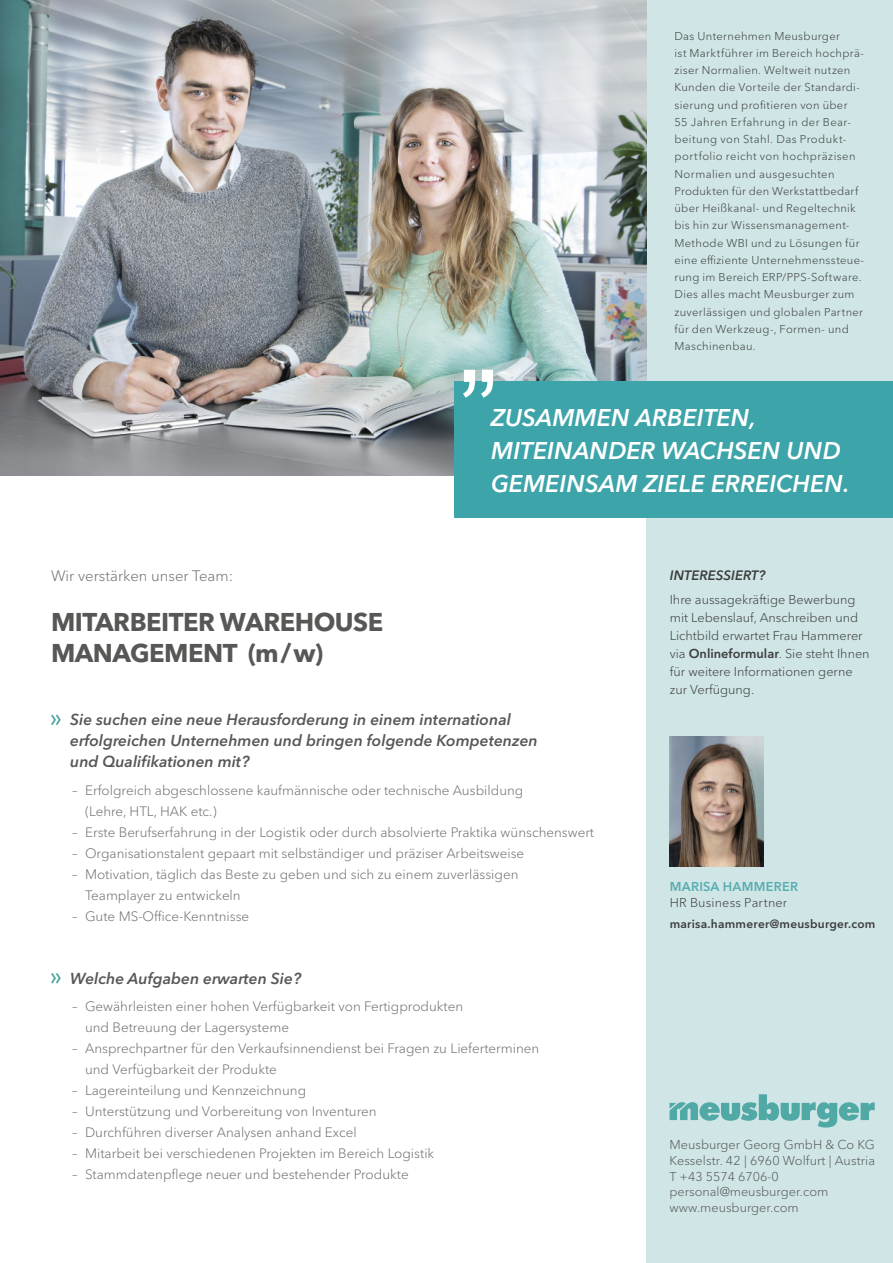
<style>
.page{position:relative;width:893px;height:1263px;background:#fff}
.page>*{position:absolute;margin:0;border:0;box-sizing:border-box;transform-origin:0 0}
.TITEL{font:700 25.5px/31.5px "Avenir Next W1 G";letter-spacing:-.02em;color:#575756}
.t1{font:italic 600 24px/33px "Avenir Next W1 G";letter-spacing:.005em;color:#fff}
.FRAGE{font:italic 600 15.75px/21px "Avenir Next W1 G";color:#575756}
.Wir_verstärken_unser{font:300 15px "Avenir Next W1 G";color:#6e6e6e}
.t2{font:300 13.5px/21px "Avenir Next W1 G";color:#6e6e6e}
.t3{font:italic 600 13.5px "Avenir Next W1 G";color:#3d3d3c}
.t4{font:300 12.75px/18px "Avenir Next W1 G";color:#3d3d3c}
.t5{font:300 12.75px/15.8px "Avenir Next W1 G";color:#575756}
.t6{font:600 12.75px "Avenir Next W1 G";letter-spacing:.02em;color:#57adb1}
.t7{font:600 11.85px "Avenir Next W1 G";letter-spacing:.02em;color:#3d3d3c}
.t8{font:300 11.25px/17.2px "Avenir Next W1 G";letter-spacing:.03em;color:#3d3d3c}
.s1{font-weight:600}
</style>
<div class="page">
<div style="left:646px;top:0;width:247px;height:1263px;background:#cfe5e6"></div>
<img style="left:0;top:0;width:646px;height:475px">
<img style="left:670px;top:737px;width:94px;height:130px">
<svg style="left:51px;top:714px;width:10px;height:11px"></svg>
<svg style="left:51px;top:973px;width:10px;height:10px"></svg>
<div style="left:454px;top:382px;width:439px;height:136px;background:#3da4a9"></div>
<svg style="left:463px;top:370px;width:30px;height:28px"></svg>
<svg style="left:670px;top:1094px;width:205px;height:33px"></svg>
<p class="t8" style="left:674px;top:27px;width:191px">Das Unternehmen Meusburger<br>ist Marktführer im Bereich hochprä&shy;ziser Normalien. Weltweit nutzen<br>Kunden die Vorteile der Standardi&shy;sierung und profitieren von über<br>55 Jahren Erfahrung in der Bear&shy;beitung von Stahl. Das Produkt&shy;portfolio reicht von hochpräzisen<br>Normalien und ausgesuchten<br>Produkten für den Werkstattbedarf über Heißkanal- und Regeltechnik bis hin zur Wissensmanagement-<br>Methode WBI und zu Lösungen für eine effiziente Unternehmenssteue&shy;rung im Bereich ERP/PPS-Software.<br>Dies alles macht Meusburger zum zuverlässigen und globalen Partner für den Werkzeug-, Formen- und<br>Maschinenbau.</p>
<p class="Wir_verstärken_unser" style="left:51px;top:567px;width:184px">Wir verstärken unser Team:</p>
<p class="TITEL" style="left:51px;top:606px;width:334px">MITARBEITER WAREHOUSE<br>MANAGEMENT (m/w)</p>
<h2 class="t1" style="left:491px;top:401px;width:360px">ZUSAMMEN ARBEITEN,<br>MITEINANDER WACHSEN UND<br>GEMEINSAM ZIELE ERREICHEN.</h2>
<p class="t3" style="left:670px;top:567px;width:97px">INTERESSIERT?</p>
<p class="t4" style="left:670px;top:591px;width:187px">Ihre aussagekräftige Bewerbung</p>
<p class="t4" style="left:670px;top:609px;width:194px">mit Lebenslauf, Anschreiben und<br>Lichtbild erwartet Frau Hammerer</p>
<p class="t4" style="left:670px;top:645px;width:201px">via <span class="s1">Onlineformular</span>. Sie steht Ihnen für weitere Informationen gerne</p>
<p class="t4" style="left:670px;top:681px;width:86px">zur Verfügung.</p>
<p class="FRAGE" style="left:70px;top:709px;width:469px">Sie suchen eine neue Herausforderung in einem international erfolgreichen Unternehmen und bringen folgende Kompetenzen und Qualifikationen mit?</p>
<p class="t2" style="left:85px;top:779px;width:440px;text-indent:-13px">– Erfolgreich abgeschlossene kaufmännische oder technische Ausbildung (Lehre, HTL, HAK etc.)</p>
<p class="t2" style="left:72px;top:821px;width:523px">– Erste Berufserfahrung in der Logistik oder durch absolvierte Praktika wünschenswert</p>
<p class="t2" style="left:72px;top:842px;width:453px">– Organisationstalent gepaart mit selbständiger und präziser Arbeitsweise</p>
<p class="t2" style="left:85px;top:863px;width:435px;text-indent:-13px">– Motivation, täglich das Beste zu geben und sich zu einem zuverlässigen<br>Teamplayer zu entwickeln</p>
<p class="t2" style="left:72px;top:905px;width:178px">– Gute MS-Office-Kenntnisse</p>
<p class="FRAGE" style="left:70px;top:967px;width:232px">Welche Aufgaben erwarten Sie?</p>
<p class="t2" style="left:85px;top:996px;width:380px;text-indent:-13px">– Gewährleisten einer hohen Verfügbarkeit von Fertigprodukten und Betreuung der Lagersysteme</p>
<p class="t2" style="left:85px;top:1038px;width:456px;text-indent:-13px">– Ansprechpartner für den Verkaufsinnendienst bei Fragen zu Lieferterminen und Verfügbarkeit der Produkte</p>
<p class="t2" style="left:72px;top:1080px;width:235px">– Lagereinteilung und Kennzeichnung</p>
<p class="t2" style="left:72px;top:1101px;width:306px">– Unterstützung und Vorbereitung von Inventuren</p>
<p class="t2" style="left:72px;top:1122px;width:286px">– Durchführen diverser Analysen anhand Excel</p>
<p class="t2" style="left:72px;top:1143px;width:363px">– Mitarbeit bei verschiedenen Projekten im Bereich Logistik</p>
<p class="t2" style="left:72px;top:1164px;width:338px">– Stammdatenpflege neuer und bestehender Produkte</p>
<p class="t6" style="left:670px;top:879px;width:130px">MARISA HAMMERER</p>
<p class="t4" style="left:670px;top:893px;width:119px">HR Business Partner</p>
<p class="t7" style="left:670px;top:916px;width:207px">marisa.hammerer@meusburger.com</p>
<p class="t5" style="left:670px;top:1137px;width:207px">Meusburger Georg GmbH &amp; Co KG<br>Kesselstr. 42 | 6960 Wolfurt | Austria<br>T +43 5574 6706-0 personal@meusburger.com www.meusburger.com</p>
</div>
